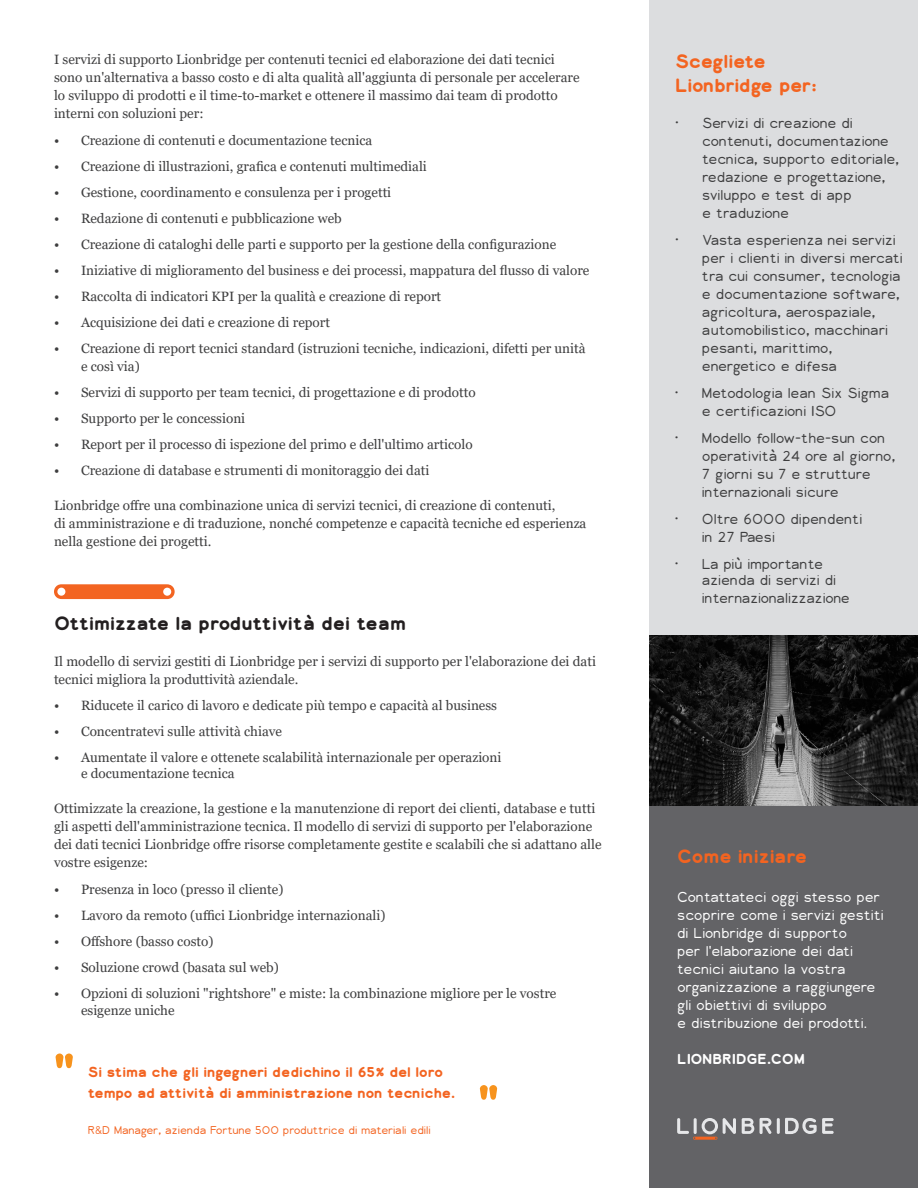
<style>
.page{position:relative;width:918px;height:1188px;background:#fff}
.page>*{position:absolute;margin:0;border:0;box-sizing:border-box;transform-origin:0 0}
.t1{font:700 52.5px "Lionbridge Sans";color:#f7931d}
.t2{font:700 18px "Lionbridge Sans";color:#231f20}
.t3{font:700 18px/24px "Lionbridge Sans";letter-spacing:-.025em;color:#f36421}
.t4{font:700 18px "Lionbridge Sans";color:#f36421}
.t5{font:13.5px/18px "Georgia";color:#3e3e3f}
.t6{font:300 13.5px/18px "Lionbridge Sans";color:#3e3e3f}
.Lion_Contact_Us{font:300 13.5px/18px "Lionbridge Sans";letter-spacing:-.02em;color:#fff}
.t7{font:700 13.5px/21px "Lionbridge Sans";color:#f36421}
.Lion_Contact_Us-2{font:700 13.5px "Lionbridge Sans";color:#fff}
.t8{font:300 10.5px "Lionbridge Sans";color:#f36421}
</style>
<div class="page">
<div style="left:649px;top:806px;width:269px;height:382px;background:#636366"></div>
<svg style="left:54px;top:584px;width:121px;height:15px;background:#f47337"></svg>
<svg style="left:742px;top:1118px;width:12px;height:16px"></svg>
<svg style="left:760px;top:1118px;width:11px;height:16px"></svg>
<svg style="left:677px;top:1118px;width:59px;height:22px"></svg>
<svg style="left:777px;top:1118px;width:57px;height:16px"></svg>
<div style="left:649px;top:0;width:269px;height:639px;background:#dcdddf"></div>
<img style="left:649px;top:635px;width:269px;height:171px">
<p class="t5" style="left:54px;top:51px;width:527px">I servizi di supporto Lionbridge per contenuti tecnici ed elaborazione dei dati tecnici sono un'alternativa a basso costo e di alta qualità all'aggiunta di personale per accelerare lo sviluppo di prodotti e il time-to-market e ottenere il massimo dai team di prodotto interni con soluzioni per:</p>
<p class="t5" style="left:54px;top:132px;width:320px">• Creazione di contenuti e documentazione tecnica</p>
<p class="t5" style="left:54px;top:158px;width:374px">• Creazione di illustrazioni, grafica e contenuti multimediali</p>
<p class="t5" style="left:54px;top:184px;width:339px">• Gestione, coordinamento e consulenza per i progetti</p>
<p class="t5" style="left:54px;top:210px;width:289px">• Redazione di contenuti e pubblicazione web</p>
<p class="t5" style="left:54px;top:236px;width:504px">• Creazione di cataloghi delle parti e supporto per la gestione della configurazione</p>
<p class="t5" style="left:54px;top:262px;width:537px">• Iniziative di miglioramento del business e dei processi, mappatura del flusso di valore</p>
<p class="t5" style="left:54px;top:288px;width:389px">• Raccolta di indicatori KPI per la qualità e creazione di report</p>
<p class="t5" style="left:54px;top:314px;width:278px">• Acquisizione dei dati e creazione di report</p>
<p class="t5" style="left:81px;top:340px;width:506px;text-indent:-27px">• Creazione di report tecnici standard (istruzioni tecniche, indicazioni, difetti per unità e così via)</p>
<p class="t5" style="left:54px;top:384px;width:423px">• Servizi di supporto per team tecnici, di progettazione e di prodotto</p>
<p class="t5" style="left:54px;top:410px;width:193px">• Supporto per le concessioni</p>
<p class="t5" style="left:54px;top:436px;width:420px">• Report per il processo di ispezione del primo e dell'ultimo articolo</p>
<p class="t5" style="left:54px;top:462px;width:377px">• Creazione di database e strumenti di monitoraggio dei dati</p>
<p class="t5" style="left:54px;top:497px;width:534px">Lionbridge offre una combinazione unica di servizi tecnici, di creazione di contenuti,<br>di amministrazione e di traduzione, nonché competenze e capacità tecniche ed esperienza nella gestione dei progetti.</p>
<p class="t2" style="left:54px;top:610px;width:353px">Ottimizzate la produttività dei team</p>
<p class="t5" style="left:54px;top:652px;width:543px">Il modello di servizi gestiti di Lionbridge per i servizi di supporto per l'elaborazione dei dati tecnici migliora la produttività aziendale.</p>
<p class="t5" style="left:54px;top:696px;width:445px">• Riducete il carico di lavoro e dedicate più tempo e capacità al business</p>
<p class="t5" style="left:54px;top:722px;width:230px">• Concentratevi sulle attività chiave</p>
<p class="t5" style="left:81px;top:749px;width:422px;line-height:16.5px;text-indent:-27px">• Aumentate il valore e ottenete scalabilità internazionale per operazioni e documentazione tecnica</p>
<p class="t5" style="left:54px;top:800px;width:549px">Ottimizzate la creazione, la gestione e la manutenzione di report dei clienti, database e tutti gli aspetti dell'amministrazione tecnica. Il modello di servizi di supporto per l'elaborazione dei dati tecnici Lionbridge offre risorse completamente gestite e scalabili che si adattano alle vostre esigenze:</p>
<p class="t5" style="left:54px;top:881px;width:231px">• Presenza in loco (presso il cliente)</p>
<p class="t5" style="left:54px;top:907px;width:333px">• Lavoro da remoto (uffici Lionbridge internazionali)</p>
<p class="t5" style="left:54px;top:933px;width:161px">• Offshore (basso costo)</p>
<p class="t5" style="left:54px;top:959px;width:226px">• Soluzione crowd (basata sul web)</p>
<p class="t5" style="left:81px;top:985px;width:477px;line-height:16.5px;text-indent:-27px">• Opzioni di soluzioni "rightshore" e miste: la combinazione migliore per le vostre esigenze uniche</p>
<p class="t1" style="left:54px;top:1036px;width:22px">"</p>
<p class="t7" style="left:88px;top:1062px;width:369px">Si stima che gli ingegneri dedichino il 65% del loro tempo ad attività di amministrazione non tecniche.</p>
<p class="t8" style="left:88px;top:1123px;width:345px">R&amp;D Manager, azienda Fortune 500 produttrice di materiali edili</p>
<p class="t1" style="left:478px;top:1067px;width:22px">"</p>
<p class="t3" style="left:675px;top:49px;width:143px">Scegliete<br>Lionbridge per:</p>
<p class="t6" style="left:702px;top:114px;width:199px;text-indent:-27px">• Servizi di creazione di contenuti, documentazione tecnica, supporto editoriale, redazione e progettazione, sviluppo e test di app<br>e traduzione</p>
<p class="t6" style="left:702px;top:231px;width:202px;text-indent:-27px">• Vasta esperienza nei servizi per i clienti in diversi mercati tra cui consumer, tecnologia e documentazione software, agricoltura, aerospaziale, automobilistico, macchinari pesanti, marittimo, energetico e difesa</p>
<p class="t6" style="left:702px;top:384px;width:189px;text-indent:-27px">• Metodologia lean Six Sigma e certificazioni ISO</p>
<p class="t6" style="left:702px;top:429px;width:195px;text-indent:-27px">• Modello follow-the-sun con operatività 24 ore al giorno,<br>7 giorni su 7 e strutture internazionali sicure</p>
<p class="t6" style="left:702px;top:510px;width:162px;text-indent:-27px">• Oltre 6000 dipendenti in 27 Paesi</p>
<p class="t6" style="left:702px;top:555px;width:136px;line-height:16.5px;text-indent:-27px">• La più importante azienda di servizi di</p>
<p class="t6" style="left:702px;top:589px;width:149px">internazionalizzazione</p>
<p class="t4" style="left:677px;top:843px;width:132px">Come iniziare</p>
<p class="Lion_Contact_Us" style="left:677px;top:888px;width:208px">Contattateci oggi stesso per scoprire come i servizi gestiti di Lionbridge di supporto<br>per l'elaborazione dei dati tecnici aiutano la vostra organizzazione a raggiungere gli obiettivi di sviluppo<br>e distribuzione dei prodotti.</p>
<p class="Lion_Contact_Us-2" style="left:677px;top:1050px;width:129px">LIONBRIDGE.COM</p>
</div>
